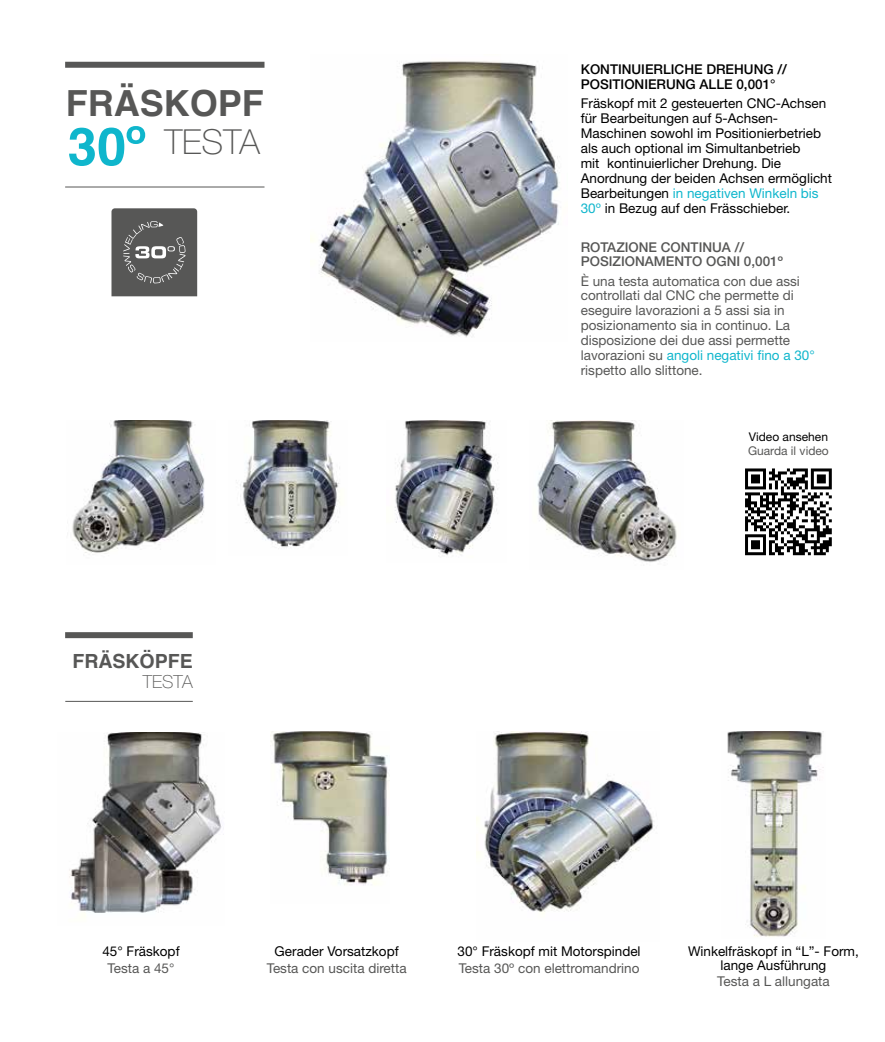
<style>
.page{position:relative;width:885px;height:1042px;background:#fff}
.page>*{position:absolute;margin:0;border:0;box-sizing:border-box;transform-origin:0 0}
.t1{font:700 36px "Helvetica";color:#575756}
.t2{font:100 34.5px "Helvetica Neue";color:#575756}
.t3{font:700 19.5px "Helvetica";color:#575756}
.t4{font:100 18px "Helvetica Neue";color:#575756}
.t5{font:13.5px/14.9px "Helvetica Neue LT Std";color:#000;text-align:center}
.t6{font:13.5px/14.9px "Helvetica Neue LT Std";color:#575756}
.t7{font:13.5px "Helvetica Neue";color:#575756}
.t8{font:500 13.5px/14.9px "Helvetica Neue LT Std";color:#000}
.t9{font:500 13.5px/14.9px "Helvetica Neue LT Std";color:#575756}
.t10{font:12px "Helvetica Neue LT Std";color:#575756}
.t11{font:12px "Helvetica Neue LT Std";color:#000}
.s1{font-family:"Helvetica";font-weight:700;font-size:52.65px;color:#0fb6cc}
.s2{color:#0fb6cc}
</style>
<div class="page">
<img style="left:310px;top:61px;width:250px;height:276px">
<img style="left:537px;top:421px;width:140px;height:141px">
<img style="left:395px;top:421px;width:103px;height:135px">
<img style="left:236px;top:421px;width:104px;height:127px">
<img style="left:72px;top:421px;width:133px;height:133px">
<img style="left:727px;top:731px;width:97px;height:206px">
<img style="left:270px;top:731px;width:119px;height:154px">
<img style="left:476px;top:731px;width:178px;height:181px">
<svg style="left:111px;top:208px;width:86px;height:88px;background:#636363"></svg>
<img style="left:69px;top:733px;width:155px;height:184px">
<svg style="left:745px;top:468px;width:87px;height:88px"></svg>
<svg style="left:745px;top:468px;width:86px;height:87px"></svg>
<hr style="left:65px;top:187px;width:199px;height:1px;background:#575756">
<div style="left:65px;top:62px;width:199px;height:6px;background:#575756"></div>
<div style="left:65px;top:632px;width:128px;height:6px;background:#575756"></div>
<hr style="left:65px;top:701px;width:128px;height:1px;background:#575756">
<h1 class="t1" style="left:66px;top:75px;width:199px">FRÄSKOPF</h1>
<h2 class="t2" style="left:68px;top:122px;width:194px"><span class="s1">30º</span> TESTA</h2>
<h3 class="t3" style="left:72px;top:646px;width:122px">FRÄSKÖPFE</h3>
<h3 class="t4" style="left:143px;top:671px;width:51px">TESTA</h3>
<p class="t8" style="left:580px;top:62px;width:208px">KONTINUIERLICHE DREHUNG //<br>POSITIONIERUNG ALLE 0,001°</p>
<p class="t5" style="left:580px;top:96px;width:253px;text-align:left">Fräskopf mit 2 gesteuerten CNC-Achsen für Bearbeitungen auf 5-Achsen-Maschinen sowohl im Positionierbetrieb als auch optional im Simultanbetrieb<br>mit kontinuierlicher Drehung. Die Anordnung der beiden Achsen ermöglicht Bearbeitungen <span class="s2">in negativen Winkeln bis 30º</span> in Bezug auf den Frässchieber.</p>
<p class="t9" style="left:580px;top:239px;width:203px">ROTAZIONE CONTINUA //<br>POSIZIONAMENTO OGNI 0,001º</p>
<p class="t6" style="left:580px;top:273px;width:235px">È una testa automatica con due assi controllati dal CNC che permette di eseguire lavorazioni a 5 assi sia in posizionamento sia in continuo. La disposizione dei due assi permette lavorazioni su <span class="s2">angoli negativi fino a 30° </span>rispetto allo slittone.</p>
<p class="t11" style="left:748px;top:430px;width:81px">Video ansehen</p>
<p class="t10" style="left:748px;top:443px;width:82px">Guarda il video</p>
<p class="t5" style="left:102px;top:944px;width:79px">45° Fräskopf</p>
<p class="t7" style="left:107px;top:960px;width:68px">Testa a 45°</p>
<p class="t5" style="left:274px;top:944px;width:125px">Gerader Vorsatzkopf</p>
<p class="t7" style="left:267px;top:960px;width:141px">Testa con uscita diretta</p>
<p class="t5" style="left:457px;top:944px;width:184px">30° Fräskopf mit Motorspindel</p>
<p class="t7" style="left:458px;top:960px;width:182px">Testa 30º con elettromandrino</p>
<p class="t5" style="left:688px;top:944px;width:172px;line-height:13.5px">Winkelfräskopf in “L”- Form, lange Ausführung</p>
<p class="t7" style="left:717px;top:973px;width:114px">Testa a L allungata</p>
</div>
